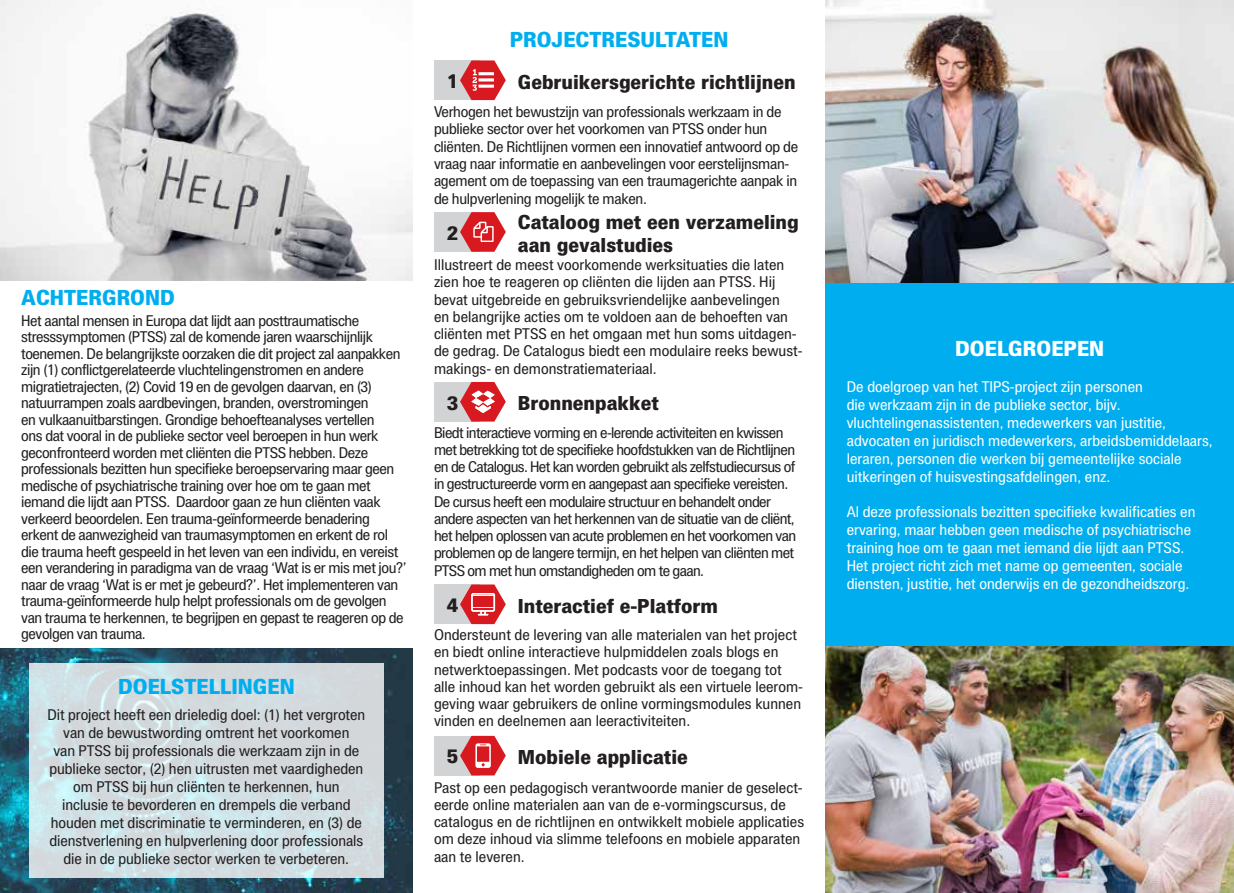
<style>
.page{position:relative;width:1234px;height:893px;background:#fff}
.page>*{position:absolute;margin:0;border:0;box-sizing:border-box;transform-origin:0 0}
.t1{font:900 21px "PF Paperback";color:#00aeef}
.t2{font:900 21px "PF Paperback";color:#fff}
.t3{font:900 19.5px/23.4px "PF Paperback";color:#231f20}
.t4{font:15px/16.5px "PF Paperback";letter-spacing:-.03em;color:#231f20}
.t5{font:15px/17.2px "PF Paperback";color:#231f20}
.t6{font:15px/18px "PF Paperback";color:#fff}
.t7{font:15px/18px "PF Paperback";letter-spacing:-.005em;color:#231f20;text-align:center}
</style>
<div class="page">
<img style="left:0;top:648px;width:412px;height:245px">
<div style="left:825px;top:0;width:408px;height:828px;background:#00aeef"></div>
<img style="left:0;top:0;width:412px;height:281px">
<img style="left:825px;top:0;width:408px;height:283px">
<img style="left:825px;top:646px;width:408px;height:247px">
<svg style="left:29px;top:663px;width:354px;height:215px;background:#d2dde1"></svg>
<div style="left:434px;top:60px;width:45px;height:40px;background:#d1d3d4"></div>
<svg style="left:460px;top:60px;width:45px;height:40px"></svg>
<div style="left:434px;top:212px;width:45px;height:40px;background:#d1d3d4"></div>
<svg style="left:460px;top:212px;width:45px;height:40px"></svg>
<div style="left:434px;top:382px;width:45px;height:40px;background:#d1d3d4"></div>
<svg style="left:460px;top:382px;width:45px;height:40px"></svg>
<div style="left:434px;top:584px;width:45px;height:40px;background:#d1d3d4"></div>
<svg style="left:460px;top:584px;width:45px;height:40px"></svg>
<div style="left:434px;top:736px;width:45px;height:39px;background:#d1d3d4"></div>
<svg style="left:460px;top:736px;width:45px;height:39px"></svg>
<h1 class="t1" style="left:21px;top:284px;width:155px">ACHTERGROND</h1>
<p class="t4" style="left:21px;top:312px;width:387px">Het aantal mensen in Europa dat lijdt aan posttraumatische stresssymptomen (PTSS) zal de komende jaren waarschijnlijk toenemen. De belangrijkste oorzaken die dit project zal aanpakken zijn (1) conflictgerelateerde vluchtelingenstromen en andere migratietrajecten, (2) Covid 19 en de gevolgen daarvan, en (3) natuurrampen zoals aardbevingen, branden, overstromingen<br>en vulkaanuitbarstingen. Grondige behoefteanalyses vertellen<br>ons dat vooral in de publieke sector veel beroepen in hun werk geconfronteerd worden met cliënten die PTSS hebben. Deze professionals bezitten hun specifieke beroepservaring maar geen medische of psychiatrische training over hoe om te gaan met iemand die lijdt aan PTSS. Daardoor gaan ze hun cliënten vaak verkeerd beoordelen. Een trauma-geïnformeerde benadering erkent de aanwezigheid van traumasymptomen en erkent de rol die trauma heeft gespeeld in het leven van een individu, en vereist een verandering in paradigma van de vraag ‘Wat is er mis met jou?’ naar de vraag ‘Wat is er met je gebeurd?’. Het implementeren van trauma-geïnformeerde hulp helpt professionals om de gevolgen van trauma te herkennen, te begrijpen en gepast te reageren op de gevolgen van trauma.</p>
<h1 class="t1" style="left:118px;top:673px;width:178px">DOELSTELLINGEN</h1>
<p class="t7" style="left:47px;top:706px;width:319px">Dit project heeft een drieledig doel: (1) het vergroten van de bewustwording omtrent het voorkomen<br>van PTSS bij professionals die werkzaam zijn in de publieke sector, (2) hen uitrusten met vaardigheden om PTSS bij hun cliënten te herkennen, hun<br>inclusie te bevorderen en drempels die verband houden met discriminatie te verminderen, en (3) de dienstverlening en hulpverlening door professionals die in de publieke sector werken te verbeteren.</p>
<h1 class="t1" style="left:509px;top:26px;width:220px">PROJECTRESULTATEN</h1>
<h2 class="t3" style="left:446px;top:69px;width:13px">1</h2>
<h2 class="t3" style="left:517px;top:70px;width:279px">Gebruikersgerichte richtlijnen</h2>
<p class="t4" style="left:434px;top:103px;width:365px;line-height:17.2px">Verhogen het bewustzijn van professionals werkzaam in de publieke sector over het voorkomen van PTSS onder hun cliënten. De Richtlijnen vormen een innovatief antwoord op de vraag naar informatie en aanbevelingen voor eerstelijnsman&shy;agement om de toepassing van een traumagerichte aanpak in de hulpverlening mogelijk te maken.</p>
<h2 class="t3" style="left:446px;top:220px;width:13px">2</h2>
<h2 class="t3" style="left:517px;top:210px;width:282px">Cataloog met een verzameling aan gevalstudies</h2>
<p class="t5" style="left:434px;top:256px;width:370px">Illustreert de meest voorkomende werksituaties die laten zien hoe te reageren op cliënten die lijden aan PTSS. Hij bevat uitgebreide en gebruiksvriendelijke aanbevelingen<br>en belangrijke acties om te voldoen aan de behoeften van cliënten met PTSS en het omgaan met hun soms uitdagen&shy;de gedrag. De Catalogus biedt een modulaire reeks bewust&shy;makings- en demonstratiemateriaal.</p>
<h2 class="t3" style="left:446px;top:390px;width:13px">3</h2>
<h2 class="t3" style="left:517px;top:391px;width:142px">Bronnenpakket</h2>
<p class="t4" style="left:434px;top:423px;width:363px;line-height:17.2px">Biedt interactieve vorming en e-lerende activiteiten en kwissen met betrekking tot de specifieke hoofdstukken van de Richtlijnen en de Catalogus. Het kan worden gebruikt als zelfstudiecursus of in gestructureerde vorm en aangepast aan specifieke vereisten.<br>De cursus heeft een modulaire structuur en behandelt onder andere aspecten van het herkennen van de situatie van de cliënt, het helpen oplossen van acute problemen en het voorkomen van problemen op de langere termijn, en het helpen van cliënten met PTSS om met hun omstandigheden om te gaan.</p>
<h2 class="t3" style="left:446px;top:593px;width:13px">4</h2>
<h2 class="t3" style="left:517px;top:594px;width:201px">Interactief e-Platform</h2>
<p class="t5" style="left:434px;top:626px;width:370px">Ondersteunt de levering van alle materialen van het project en biedt online interactieve hulpmiddelen zoals blogs en netwerktoepassingen. Met podcasts voor de toegang tot alle inhoud kan het worden gebruikt als een virtuele leerom&shy;geving waar gebruikers de online vormingsmodules kunnen vinden en deelnemen aan leeractiviteiten.</p>
<h2 class="t3" style="left:446px;top:744px;width:13px">5</h2>
<h2 class="t3" style="left:517px;top:745px;width:171px">Mobiele applicatie</h2>
<p class="t5" style="left:434px;top:778px;width:371px">Past op een pedagogisch verantwoorde manier de geselect&shy;eerde online materialen aan van de e-vormingscursus, de catalogus en de richtlijnen en ontwikkelt mobiele applicaties om deze inhoud via slimme telefoons en mobiele apparaten aan te leveren.</p>
<h1 class="t2" style="left:954px;top:336px;width:151px">DOELGROEPEN</h1>
<p class="t6" style="left:846px;top:378px;width:367px">De doelgroep van het TIPS-project zijn personen<br>die werkzaam zijn in de publieke sector, bijv. vluchtelingenassistenten, medewerkers van justitie, advocaten en juridisch medewerkers, arbeidsbemiddelaars, leraren, personen die werken bij gemeentelijke sociale uitkeringen of huisvestingsafdelingen, enz.</p>
<p class="t6" style="left:846px;top:503px;width:350px">Al deze professionals bezitten specifieke kwalificaties en ervaring, maar hebben geen medische of psychiatrische training hoe om te gaan met iemand die lijdt aan PTSS.<br>Het project richt zich met name op gemeenten, sociale diensten, justitie, het onderwijs en de gezondheidszorg.</p>
</div>
